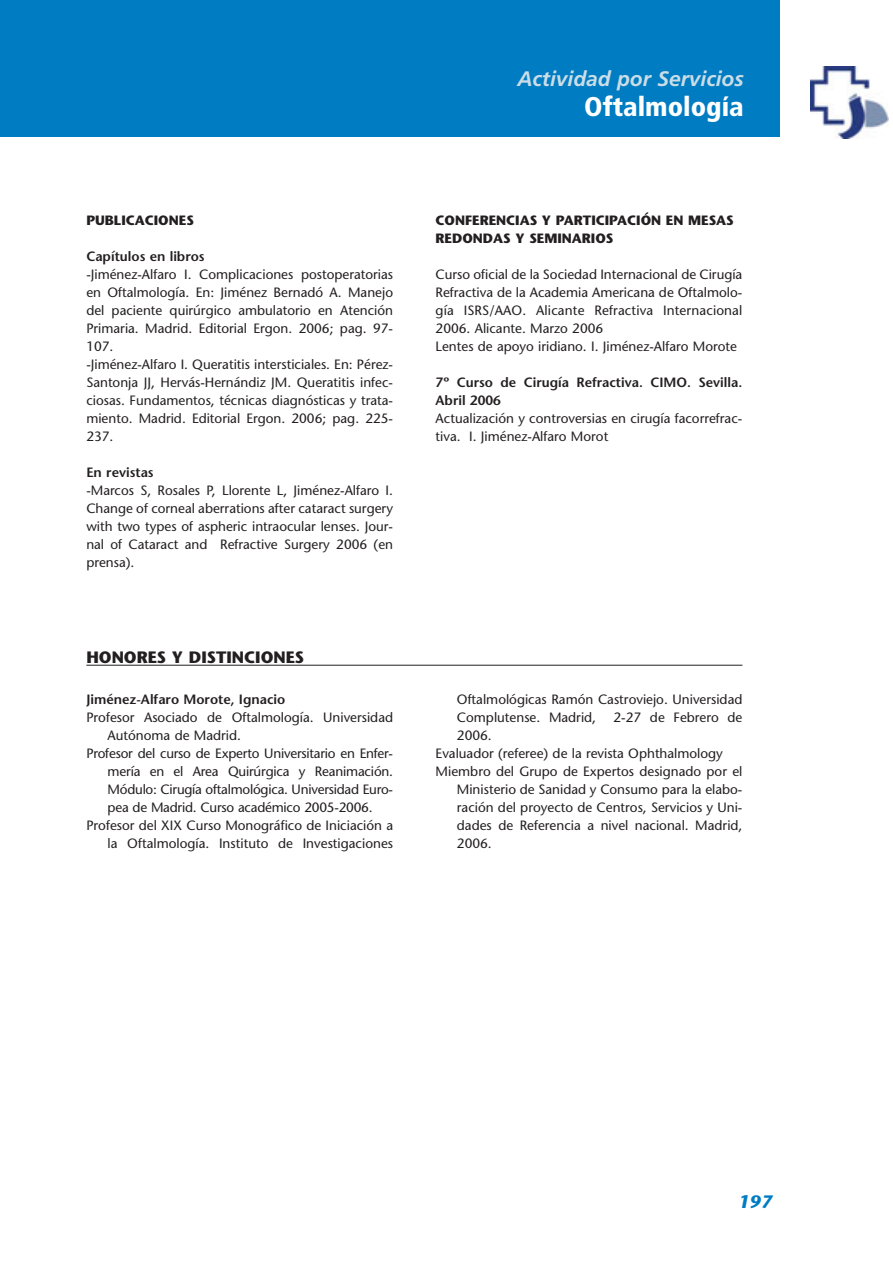
<style>
.page{position:relative;width:893px;height:1263px;background:#fff}
.page>*{position:absolute;margin:0;border:0;box-sizing:border-box;transform-origin:0 0}
.t1{font:900 condensed 27px "Frutiger";color:#fff}
.t2{font:italic 700 21px "Frutiger";color:#cbdde6}
.t3{font:italic 700 18px "Stone Sans";color:#007cc2}
.t4{font:700 16.5px "Stone Sans";color:#231f20}
.t5{font:13.5px/18px "Stone Sans";color:#231f20}
.t6{font:600 13.5px/18px "Stone Sans";color:#231f20}
.t7{font:700 13.5px/18px "Stone Sans";color:#231f20}
</style>
<div class="page">
<div style="left:0;top:1px;width:779px;height:136px;background:#007cc2"></div>
<img style="left:810px;top:66px;width:79px;height:72px">
<hr style="left:86px;top:665px;width:656px;height:1px;background:#231f20">
<p class="t7" style="left:86px;top:212px;width:109px">PUBLICACIONES</p>
<p class="t6" style="left:86px;top:248px;width:120px">Capítulos en libros</p>
<p class="t5" style="left:86px;top:266px;width:308px">-Jiménez-Alfaro I. Complicaciones postoperatorias en Oftalmología. En: Jiménez Bernadó A. Manejo del paciente quirúrgico ambulatorio en Atención Primaria. Madrid. Editorial Ergon. 2006; pag. 97- 107.<br>-Jiménez-Alfaro I. Queratitis intersticiales. En: Pérez-Santonja JJ, Hervás-Hernándiz JM. Queratitis infec&shy;ciosas. Fundamentos, técnicas diagnósticas y trata&shy;miento. Madrid. Editorial Ergon. 2006; pag. 225- 237.</p>
<p class="t6" style="left:86px;top:464px;width:69px">En revistas</p>
<p class="t5" style="left:86px;top:482px;width:308px;text-align:justify">-Marcos S, Rosales P, Llorente L, Jiménez-Alfaro I.<br>Change of corneal aberrations after cataract surgery with two types of aspheric intraocular lenses. Jour&shy;nal of Cataract and Refractive Surgery 2006 (en prensa).</p>
<p class="t4" style="left:86px;top:650px;width:219px">HONORES Y DISTINCIONES</p>
<p class="t6" style="left:86px;top:692px;width:201px">Jiménez-Alfaro Morote, Ignacio</p>
<p class="t5" style="left:86px;top:710px;width:308px">Profesor Asociado de Oftalmología. Universidad</p>
<p class="t5" style="left:108px;top:728px;width:135px">Autónoma de Madrid.</p>
<p class="t5" style="left:86px;top:746px;width:308px">Profesor del curso de Experto Universitario en Enfer-</p>
<p class="t5" style="left:108px;top:764px;width:287px">mería en el Area Quirúrgica y Reanimación.</p>
<p class="t5" style="left:108px;top:782px;width:287px">Módulo: Cirugía oftalmológica. Universidad Euro-</p>
<p class="t5" style="left:108px;top:800px;width:266px">pea de Madrid. Curso académico 2005-2006.</p>
<p class="t5" style="left:86px;top:818px;width:308px">Profesor del XIX Curso Monográfico de Iniciación a</p>
<p class="t5" style="left:108px;top:836px;width:287px">la Oftalmología. Instituto de Investigaciones</p>
<h2 class="t2" style="left:517px;top:70px;width:228px">Actividad por Servicios</h2>
<h1 class="t1" style="left:584px;top:96px;width:161px">Oftalmología</h1>
<p class="t7" style="left:436px;top:212px;width:300px">CONFERENCIAS Y PARTICIPACIÓN EN MESAS<br>REDONDAS Y SEMINARIOS</p>
<p class="t5" style="left:436px;top:266px;width:308px">Curso oficial de la Sociedad Internacional de Cirugía Refractiva de la Academia Americana de Oftalmolo&shy;gía ISRS/AAO. Alicante Refractiva Internacional 2006. Alicante. Marzo 2006<br>Lentes de apoyo iridiano. I. Jiménez-Alfaro Morote</p>
<p class="t6" style="left:436px;top:374px;width:308px">7º Curso de Cirugía Refractiva. CIMO. Sevilla.<br>Abril 2006</p>
<p class="t5" style="left:436px;top:410px;width:308px">Actualización y controversias en cirugía facorrefrac&shy;tiva. I. Jiménez-Alfaro Morot</p>
<p class="t5" style="left:457px;top:692px;width:287px">Oftalmológicas Ramón Castroviejo. Universidad<br>Complutense. Madrid,</p>
<p class="t5" style="left:613px;top:710px;width:130px">2-27 de Febrero de</p>
<p class="t5" style="left:457px;top:728px;width:36px">2006.</p>
<p class="t5" style="left:436px;top:746px;width:289px">Evaluador (referee) de la revista Ophthalmology</p>
<p class="t5" style="left:436px;top:764px;width:308px">Miembro del Grupo de Expertos designado por el</p>
<p class="t5" style="left:457px;top:782px;width:287px">Ministerio de Sanidad y Consumo para la elabo-</p>
<p class="t5" style="left:457px;top:800px;width:287px">ración del proyecto de Centros, Servicios y Uni-</p>
<p class="t5" style="left:457px;top:818px;width:287px">dades de Referencia a nivel nacional. Madrid,</p>
<p class="t5" style="left:457px;top:836px;width:36px">2006.</p>
<h3 class="t3" style="left:738px;top:1194px;width:36px">197</h3>
</div>
